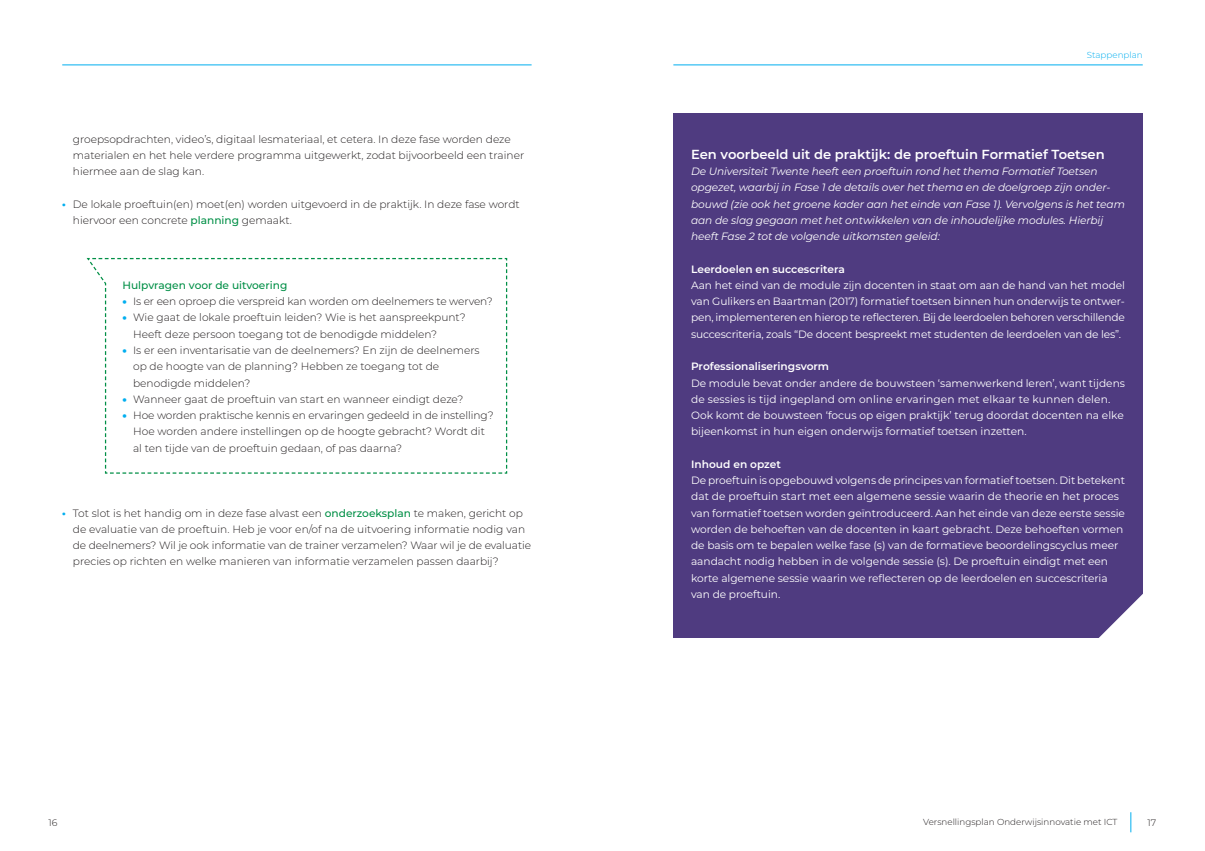
<style>
.page{position:relative;width:1205px;height:851px;background:#fff}
.page>*{position:absolute;margin:0;border:0;box-sizing:border-box;transform-origin:0 0}
.t1{font:600 13.12px "Montserrat";color:#fff}
.t2{font:300 10.62px/16.2px "Montserrat";color:#231f20}
.t3{font:10.62px/16.2px "Montserrat";letter-spacing:-.005em;color:#fff}
.t4{font:italic 10.62px/16.2px "Montserrat";letter-spacing:-.01em;color:#fff}
.t5{font:600 10.62px "Montserrat";color:#fff}
.t6{font:500 10.62px "Montserrat";color:#008f46}
.t7{font:300 9.38px "Montserrat";color:#231f20}
.t8{font:300 8.75px "Montserrat";color:#231f20}
.t9{font:300 8.75px "Montserrat";color:#00aeef}
.s1{font-weight:900;color:#00aeef}
.s2{font-weight:500;color:#008f46}
</style>
<div class="page">
<div style="left:673px;top:113px;width:469px;height:525px;background:#4f3b80"></div>
<svg style="left:1099px;top:585px;width:44px;height:53px"></svg>
<svg style="left:1130px;top:812px;width:1px;height:20px"></svg>
<hr style="left:673px;top:65px;width:469px;height:1px;background:#00aeef">
<hr style="left:62px;top:65px;width:469px;height:1px;background:#00aeef">
<svg style="left:86px;top:257px;width:422px;height:217px"></svg>
<p class="t2" style="left:73px;top:130px;width:453px">groepsopdrachten, video’s, digitaal lesmateriaal, et cetera. In deze fase worden deze materialen en het hele verdere programma uitgewerkt, zodat bijvoorbeeld een trainer hiermee aan de slag kan.</p>
<p class="t2" style="left:73px;top:195px;width:448px;text-indent:-11px"><span class="s1">·</span> De lokale proeftuin(en) moet(en) worden uitgevoerd in de praktijk. In deze fase wordt hiervoor een concrete <span class="s2">planning</span> gemaakt.</p>
<p class="t6" style="left:122px;top:278px;width:166px">Hulpvragen voor de uitvoering</p>
<p class="t2" style="left:122px;top:293px;width:372px"><span class="s1">•</span> Is er een oproep die verspreid kan worden om deelnemers te werven?</p>
<p class="t2" style="left:133px;top:309px;width:334px;text-indent:-11px"><span class="s1">•</span> Wie gaat de lokale proeftuin leiden? Wie is het aanspreekpunt?<br>Heeft deze persoon toegang tot de benodigde middelen?</p>
<p class="t2" style="left:133px;top:342px;width:348px;text-indent:-11px"><span class="s1">•</span> Is er een inventarisatie van de deelnemers? En zijn de deelnemers op de hoogte van de planning? Hebben ze toegang tot de benodigde middelen?</p>
<p class="t2" style="left:122px;top:390px;width:342px"><span class="s1">•</span> Wanneer gaat de proeftuin van start en wanneer eindigt deze?</p>
<p class="t2" style="left:133px;top:407px;width:362px;text-indent:-11px"><span class="s1">•</span> Hoe worden praktische kennis en ervaringen gedeeld in de instelling?<br>Hoe worden andere instellingen op de hoogte gebracht? Wordt dit al ten tijde van de proeftuin gedaan, of pas daarna?</p>
<p class="t2" style="left:73px;top:504px;width:460px;text-indent:-11px"><span class="s1">·</span> Tot slot is het handig om in deze fase alvast een <span class="s2">onderzoeksplan</span> te maken, gericht op de evaluatie van de proeftuin. Heb je voor en/of na de uitvoering informatie nodig van de deelnemers? Wil je ook informatie van de trainer verzamelen? Waar wil je de evaluatie precies op richten en welke manieren van informatie verzamelen passen daarbij?</p>
<p class="t9" style="left:1086px;top:49px;width:58px">Stappenplan</p>
<p class="t1" style="left:691px;top:145px;width:415px">Een voorbeeld uit de praktijk: de proeftuin Formatief Toetsen</p>
<p class="t4" style="left:691px;top:163px;width:435px">De Universiteit Twente heeft een proeftuin rond het thema Formatief Toetsen opgezet, waarbij in Fase 1 de details over het thema en de doelgroep zijn onder&shy;bouwd (zie ook het groene kader aan het einde van Fase 1). Vervolgens is het team aan de slag gegaan met het ontwikkelen van de inhoudelijke modules. Hierbij heeft Fase 2 tot de volgende uitkomsten geleid:</p>
<p class="t5" style="left:691px;top:261px;width:155px">Leerdoelen en succescritera</p>
<p class="t3" style="left:691px;top:276px;width:435px;text-align:justify">Aan het eind van de module zijn docenten in staat om aan de hand van het model van Gulikers en Baartman (2017) formatief toetsen binnen hun onderwijs te ontwer&shy;pen, implementeren en hierop te reflecteren. Bij de leerdoelen behoren verschillende succescriteria, zoals “De docent bespreekt met studenten de leerdoelen van de les”.</p>
<p class="t5" style="left:691px;top:359px;width:140px">Professionaliseringsvorm</p>
<p class="t3" style="left:691px;top:374px;width:435px">De module bevat onder andere de bouwsteen ‘samenwerkend leren’, want tijdens de sessies is tijd ingepland om online ervaringen met elkaar te kunnen delen.<br>Ook komt de bouwsteen ‘focus op eigen praktijk’ terug doordat docenten na elke bijeenkomst in hun eigen onderwijs formatief toetsen inzetten.</p>
<p class="t5" style="left:691px;top:456px;width:91px">Inhoud en opzet</p>
<p class="t3" style="left:691px;top:471px;width:435px">De proeftuin is opgebouwd volgens de principes van formatief toetsen. Dit betekent dat de proeftuin start met een algemene sessie waarin de theorie en het proces van formatief toetsen worden geïntroduceerd. Aan het einde van deze eerste sessie worden de behoeften van de docenten in kaart gebracht. Deze behoeften vormen de basis om te bepalen welke fase (s) van de formatieve beoordelingscyclus meer aandacht nodig hebben in de volgende sessie (s). De proeftuin eindigt met een korte algemene sessie waarin we reflecteren op de leerdoelen en succescriteria van de proeftuin.</p>
<p class="t7" style="left:48px;top:815px;width:10px">16</p>
<p class="t8" style="left:923px;top:815px;width:196px">Versnellingsplan Onderwijsinnovatie met ICT</p>
<p class="t7" style="left:1147px;top:815px;width:10px">17</p>
</div>
